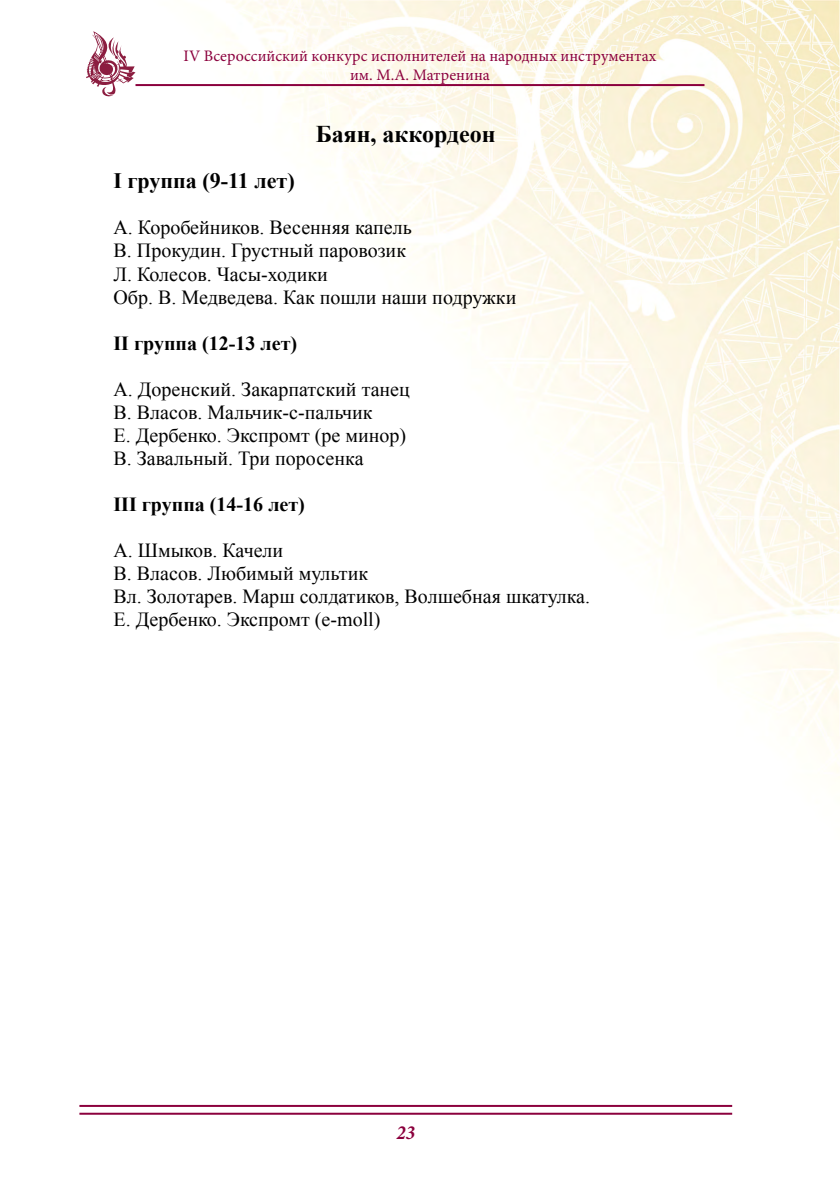
<style>
.page{position:relative;width:840px;height:1191px;background:#fff}
.page>*{position:absolute;margin:0;border:0;box-sizing:border-box;transform-origin:0 0}
.t1{font:700 24px "Times New Roman";color:#000}
.t2{font:700 22px "Times New Roman";color:#000}
.t3{font:20px/23px "Times New Roman";color:#000}
.t4{font:700 20px "Times New Roman";color:#000}
.t5{font:italic 700 condensed 20px "Minion Pro";color:#8b003d}
.t6{font:16px/19.2px "Minion Pro";color:#8b003d;text-align:center}
</style>
<div class="page">
<img style="left:107px;top:0;width:732px;height:778px">
<hr style="left:79px;top:1105px;width:652px;height:2px;background:#8b003d">
<hr style="left:79px;top:1112px;width:652px;height:2px;background:#8b003d">
<svg style="left:86px;top:31px;width:49px;height:65px"></svg>
<hr style="left:135px;top:84px;width:569px;height:2px;background:#8b003d">
<p class="t6" style="left:183px;top:46px;width:474px">IV Всероссийский конкурс исполнителей на народных инструментах им. М.А. Матренина</p>
<p class="t1" style="left:316px;top:118px;width:181px">Баян, аккордеон</p>
<p class="t2" style="left:113px;top:166px;width:183px">I группа (9-11 лет)</p>
<p class="t3" style="left:113px;top:216px;width:404px">А. Коробейников. Весенняя капель<br>В. Прокудин. Грустный паровозик<br>Л. Колесов. Часы-ходики<br>Обр. В. Медведева. Как пошли наши подружки</p>
<p class="t4" style="left:113px;top:329px;width:185px">II группа (12-13 лет)</p>
<p class="t3" style="left:113px;top:377px;width:298px">А. Доренский. Закарпатский танец<br>В. Власов. Мальчик-с-пальчик<br>Е. Дербенко. Экспромт (ре минор)<br>В. Завальный. Три поросенка</p>
<p class="t4" style="left:113px;top:490px;width:193px">III группа (14-16 лет)</p>
<p class="t3" style="left:113px;top:538px;width:478px">А. Шмыков. Качели<br>В. Власов. Любимый мультик<br>Вл. Золотарев. Марш солдатиков, Волшебная шкатулка.<br>Е. Дербенко. Экспромт (e-moll)</p>
<p class="t5" style="left:396px;top:1118px;width:20px">23</p>
</div>
